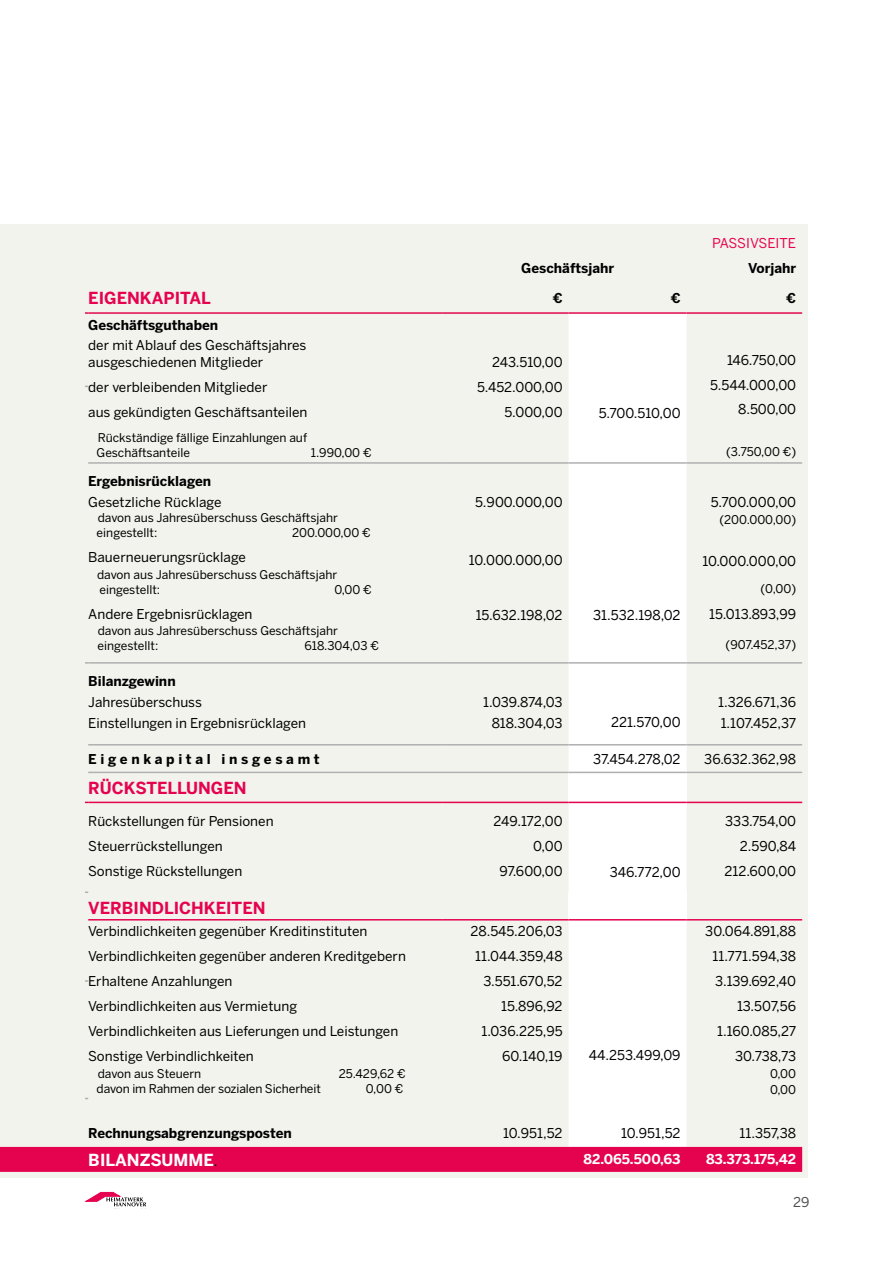
<style>
.page{position:relative;width:893px;height:1263px;background:#fff}
.page>*{position:absolute;margin:0;border:0;box-sizing:border-box;transform-origin:0 0}
.t1{font:700 16.5px "Benton Sans";color:#e50350}
.t2{font:700 16.5px "Benton Sans";color:#fff}
.t3{font:13.5px/25px "Benton Sans";color:#000;text-align:right}
.t4{font:700 13.5px "Benton Sans";color:#000}
.t5{font:700 13.5px "Benton Sans";color:#fff}
.t6{font:13.5px "Benton Sans";color:#e50350}
.t7{font:13.5px "Benton Sans";color:#4e4e4d}
.t8{font:12px/15px "Benton Sans";color:#000}
.s1{font-weight:400;font-size:13.5px;color:#000}
</style>
<div class="page">
<svg style="left:86px;top:1192px;width:60px;height:14px"></svg>
<div style="left:0;top:225px;width:807px;height:953px;background:#f3f3ee"></div>
<div style="left:569px;top:314px;width:118px;height:833px;background:#fff"></div>
<div style="left:569px;top:772px;width:118px;height:30px;background:#fff"></div>
<div style="left:569px;top:892px;width:118px;height:28px;background:#fff"></div>
<div style="left:0;top:1147px;width:802px;height:25px;background:#e50350"></div>
<hr style="left:0;top:386px;width:88px;height:1px;background:#afb0b0">
<hr style="left:0;top:662px;width:88px;height:2px;background:#afb0b0">
<hr style="left:0;top:891px;width:88px;height:2px;background:#afb0b0">
<hr style="left:0;top:980px;width:88px;height:2px;background:#afb0b0">
<hr style="left:0;top:1098px;width:88px;height:1px;background:#afb0b0">
<hr style="left:0;top:802px;width:88px;height:1px;background:#e50350">
<hr style="left:88px;top:462px;width:354px;height:2px;background:#afb0b0">
<hr style="left:442px;top:462px;width:127px;height:2px;background:#afb0b0">
<hr style="left:569px;top:462px;width:118px;height:2px;background:#afb0b0">
<hr style="left:687px;top:462px;width:115px;height:2px;background:#afb0b0">
<hr style="left:88px;top:662px;width:354px;height:2px;background:#afb0b0">
<hr style="left:442px;top:662px;width:127px;height:2px;background:#afb0b0">
<hr style="left:569px;top:662px;width:118px;height:2px;background:#afb0b0">
<hr style="left:687px;top:662px;width:115px;height:2px;background:#afb0b0">
<hr style="left:88px;top:744px;width:354px;height:1px;background:#afb0b0">
<hr style="left:442px;top:744px;width:127px;height:1px;background:#afb0b0">
<hr style="left:569px;top:744px;width:118px;height:1px;background:#afb0b0">
<hr style="left:687px;top:744px;width:115px;height:1px;background:#afb0b0">
<hr style="left:88px;top:802px;width:354px;height:1px;background:#e50350">
<hr style="left:442px;top:802px;width:127px;height:1px;background:#e50350">
<hr style="left:569px;top:802px;width:118px;height:1px;background:#e50350">
<hr style="left:687px;top:802px;width:115px;height:1px;background:#e50350">
<hr style="left:88px;top:919px;width:354px;height:1px;background:#e50350">
<hr style="left:442px;top:919px;width:127px;height:1px;background:#e50350">
<hr style="left:569px;top:919px;width:118px;height:1px;background:#e50350">
<hr style="left:687px;top:919px;width:115px;height:1px;background:#e50350">
<hr style="left:88px;top:772px;width:354px;height:1px;background:#afb0b0">
<hr style="left:442px;top:772px;width:127px;height:1px;background:#afb0b0">
<hr style="left:569px;top:772px;width:118px;height:1px;background:#afb0b0">
<hr style="left:687px;top:772px;width:115px;height:1px;background:#afb0b0">
<hr style="left:0;top:312px;width:88px;height:2px;background:#e1094f">
<hr style="left:88px;top:312px;width:354px;height:2px;background:#e1094f">
<hr style="left:442px;top:312px;width:127px;height:2px;background:#e1094f">
<hr style="left:569px;top:312px;width:118px;height:2px;background:#e1094f">
<hr style="left:687px;top:312px;width:115px;height:2px;background:#e1094f">
<div style="left:0;top:291px;width:85px;height:814px;background:#f3f3ee"></div>
<p class="t6" style="left:712px;top:235px;width:86px">PASSIVSEITE</p>
<p class="t4" style="left:521px;top:260px;width:94px">Geschäftsjahr</p>
<p class="t4" style="left:748px;top:260px;width:50px">Vorjahr</p>
<p class="t1" style="left:88px;top:288px;width:124px">EIGENKAPITAL</p>
<p class="t4" style="left:553px;top:290px;width:11px">€</p>
<p class="t4" style="left:671px;top:290px;width:11px">€</p>
<p class="t4" style="left:786px;top:290px;width:11px">€</p>
<p class="t4" style="left:88px;top:317px;width:132px">Geschäftsguthaben</p>
<p class="t3" style="left:88px;top:337px;width:220px;line-height:16.5px;text-align:left">der mit Ablauf des Geschäftsjahres ausgeschiedenen Mitglieder</p>
<p class="t3" style="left:88px;top:374px;width:221px;text-align:left">der verbleibenden Mitglieder<br>aus gekündigten Geschäftsanteilen</p>
<p class="t8" style="left:97px;top:430px;width:212px">Rückständige fällige Einzahlungen auf<br>Geschäftsanteile</p>
<p class="t3" style="left:710px;top:348px;width:88px">146.750,00<br>5.544.000,00</p>
<p class="t3" style="left:738px;top:396px;width:59px">8.500,00</p>
<p class="t8" style="left:726px;top:444px;width:71px">(3.750,00 €)</p>
<p class="t3" style="left:477px;top:349px;width:87px">243.510,00<br>5.452.000,00<br>5.000,00</p>
<p class="t3" style="left:599px;top:400px;width:83px">5.700.510,00</p>
<p class="t8" style="left:311px;top:445px;width:62px">1.990,00 €</p>
<p class="t4" style="left:88px;top:473px;width:124px">Ergebnisrücklagen</p>
<p class="t3" style="left:88px;top:489px;width:135px">Gesetzliche Rücklage</p>
<p class="t8" style="left:97px;top:510px;width:243px">davon aus Jahresüberschuss Geschäftsjahr eingestellt:</p>
<p class="t8" style="left:292px;top:525px;width:80px">200.000,00 €</p>
<p class="t3" style="left:88px;top:544px;width:159px">Bauerneuerungsrücklage</p>
<p class="t8" style="left:97px;top:567px;width:242px">davon aus Jahresüberschuss Geschäftsjahr eingestellt:</p>
<p class="t8" style="left:334px;top:582px;width:39px">0,00 €</p>
<p class="t3" style="left:88px;top:601px;width:166px">Andere Ergebnisrücklagen</p>
<p class="t8" style="left:98px;top:623px;width:242px">davon aus Jahresüberschuss Geschäftsjahr eingestellt:</p>
<p class="t8" style="left:304px;top:638px;width:76px">618.304,03 €</p>
<p class="t3" style="left:475px;top:489px;width:89px">5.900.000,00</p>
<p class="t3" style="left:469px;top:547px;width:95px">10.000.000,00</p>
<p class="t3" style="left:476px;top:602px;width:88px">15.632.198,02</p>
<p class="t3" style="left:593px;top:602px;width:89px">31.532.198,02</p>
<p class="t4" style="left:88px;top:673px;width:89px">Bilanzgewinn</p>
<p class="t3" style="left:88px;top:692px;width:219px;line-height:20.5px;text-align:left">Jahresüberschuss<br>Einstellungen in Ergebnisrücklagen</p>
<p class="t3" style="left:483px;top:691px;width:81px;line-height:20.7px">1.039.874,03<br>818.304,03</p>
<p class="t3" style="left:611px;top:709px;width:71px">221.570,00</p>
<p class="t3" style="left:711px;top:489px;width:87px">5.700.000,00</p>
<p class="t8" style="left:719px;top:512px;width:78px">(200.000,00)</p>
<p class="t3" style="left:702px;top:548px;width:95px">10.000.000,00</p>
<p class="t8" style="left:760px;top:581px;width:37px">(0,00)</p>
<p class="t3" style="left:709px;top:601px;width:88px">15.013.893,99</p>
<p class="t8" style="left:726px;top:637px;width:72px">(907.452,37)</p>
<p class="t3" style="left:718px;top:691px;width:80px;line-height:20.7px;text-align:left">1.326.671,36<br>1.107.452,37</p>
<p class="t4" style="left:88px;top:751px;width:233px">E i g e n k a p i t a l i n s g e s a m t</p>
<p class="t3" style="left:593px;top:746px;width:89px">37.454.278,02</p>
<p class="t3" style="left:704px;top:746px;width:93px">36.632.362,98</p>
<p class="t1" style="left:88px;top:778px;width:160px">RÜCKSTELLUNGEN</p>
<p class="t3" style="left:88px;top:808px;width:187px;text-align:left">Rückstellungen für Pensionen<br>Steuerrückstellungen<br>Sonstige Rückstellungen</p>
<p class="t3" style="left:493px;top:808px;width:71px">249.172,00<br>0,00<br>97.600,00</p>
<p class="t3" style="left:724px;top:808px;width:73px">333.754,00<br>2.590,84<br>212.600,00</p>
<p class="t3" style="left:610px;top:859px;width:72px">346.772,00</p>
<p class="t1" style="left:88px;top:898px;width:179px">VERBINDLICHKEITEN</p>
<p class="t3" style="left:88px;top:919px;width:319px;text-align:left">Verbindlichkeiten gegenüber Kreditinstituten Verbindlichkeiten gegenüber anderen Kreditgebern Erhaltene Anzahlungen<br>Verbindlichkeiten aus Vermietung Verbindlichkeiten aus Lieferungen und Leistungen Sonstige Verbindlichkeiten</p>
<p class="t8" style="left:98px;top:1066px;width:105px">davon aus Steuern</p>
<p class="t8" style="left:339px;top:1066px;width:68px">25.429,62 €</p>
<p class="t8" style="left:97px;top:1081px;width:226px">davon im Rahmen der sozialen Sicherheit</p>
<p class="t8" style="left:366px;top:1081px;width:39px">0,00 €</p>
<p class="t3" style="left:471px;top:919px;width:94px">28.545.206,03<br>11.044.359,48<br>3.551.670,52<br>15.896,92<br>1.036.225,95<br>60.140,19</p>
<p class="t3" style="left:589px;top:1043px;width:93px">44.253.499,09</p>
<p class="t3" style="left:705px;top:919px;width:92px">30.064.891,88<br>11.771.594,38<br>3.139.692,40<br>13.507,56<br>1.160.085,27<br>30.738,73</p>
<p class="t8" style="left:770px;top:1065px;width:28px;line-height:16px">0,00<br>0,00</p>
<p class="t4" style="left:88px;top:1125px;width:205px">Rechnungsabgrenzungsposten</p>
<p class="t3" style="left:503px;top:1120px;width:61px">10.951,52</p>
<p class="t3" style="left:621px;top:1120px;width:61px">10.951,52</p>
<p class="t3" style="left:740px;top:1120px;width:58px">11.357,38</p>
<p class="t2" style="left:88px;top:1150px;width:131px">BILANZSUMME<span class="s1">.</span></p>
<p class="t5" style="left:584px;top:1150px;width:99px">82.065.500,63</p>
<p class="t5" style="left:706px;top:1150px;width:92px">83.373.175,42</p>
<p class="t7" style="left:793px;top:1194px;width:18px">29</p>
</div>
